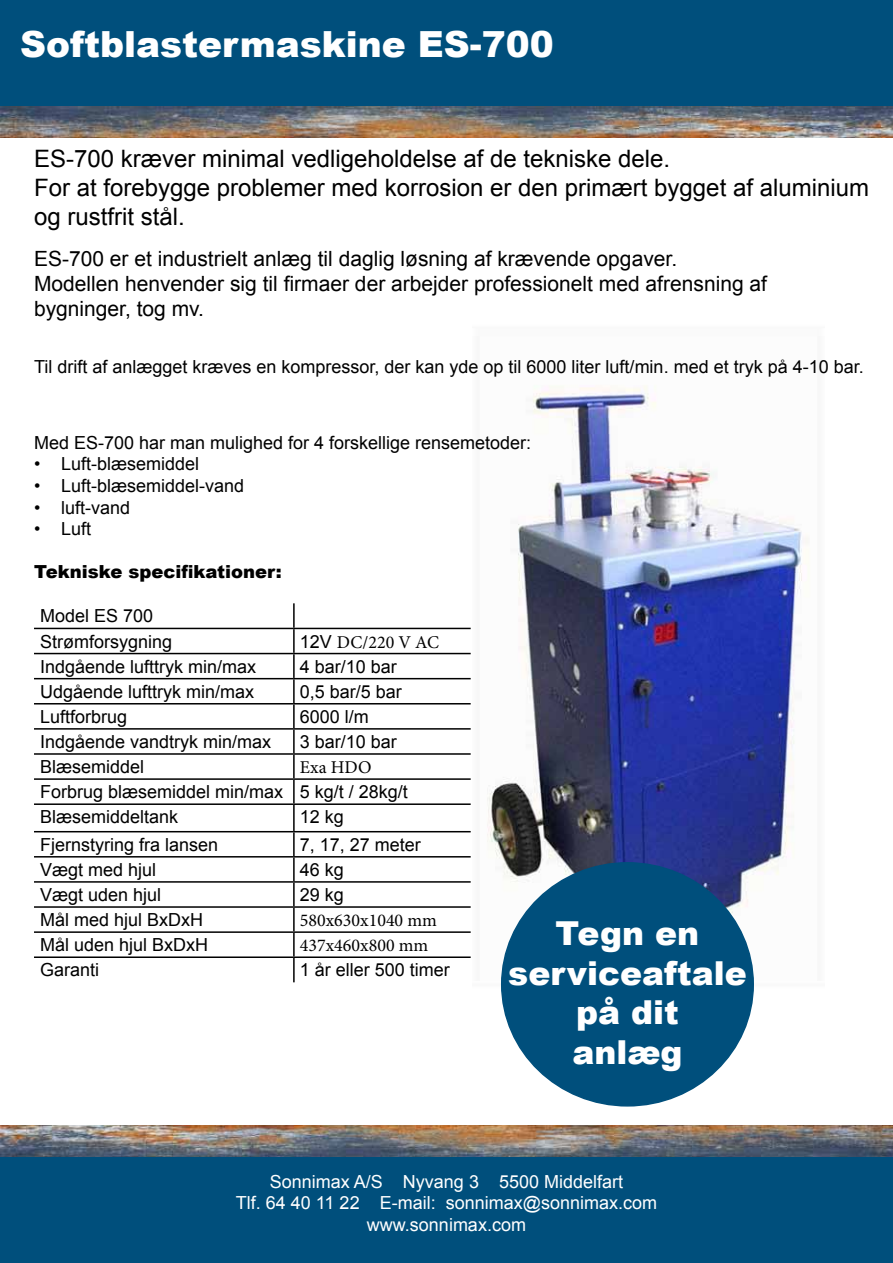
<style>
.page{position:relative;width:893px;height:1263px;background:#fff}
.page>*{position:absolute;margin:0;border:0;box-sizing:border-box;transform-origin:0 0}
.t1{font:900 36px "Arial";color:#fff}
.t2{font:900 33px/39.6px "Arial";color:#fff;text-align:center}
.t3{font:24px/28.8px "Arial";color:#000}
.t4{font:21px/25.2px "Arial";color:#000}
.t5{font:18px/25px "Arial";color:#000}
.t6{font:18px/21.6px "Arial";color:#fff;text-align:center}
.t7{font:18px "Minion Pro";color:#000}
.t8{font:900 18px "Arial";color:#000}
.s1{font-family:"Arial"}
</style>
<div class="page">
<img style="left:487px;top:385px;width:321px;height:600px">
<div style="left:0;top:1157px;width:893px;height:106px;background:#004f7c"></div>
<div style="left:0;top:0;width:893px;height:106px;background:#004f7c"></div>
<img style="left:0;top:1125px;width:893px;height:32px">
<img style="left:0;top:106px;width:893px;height:31px">
<div style="left:502px;top:863px;width:251px;height:243px;background:#004f7c;border-radius:50%"></div>
<hr style="left:293px;top:603px;width:2px;height:25px;background:#000">
<hr style="left:34px;top:628px;width:260px;height:1px;background:#000">
<hr style="left:294px;top:628px;width:177px;height:1px;background:#000">
<hr style="left:293px;top:629px;width:2px;height:24px;background:#000">
<hr style="left:34px;top:653px;width:260px;height:1px;background:#000">
<hr style="left:294px;top:653px;width:177px;height:1px;background:#000">
<hr style="left:293px;top:654px;width:2px;height:24px;background:#000">
<hr style="left:34px;top:678px;width:260px;height:1px;background:#000">
<hr style="left:294px;top:678px;width:177px;height:1px;background:#000">
<hr style="left:293px;top:679px;width:2px;height:24px;background:#000">
<hr style="left:34px;top:703px;width:260px;height:1px;background:#000">
<hr style="left:294px;top:703px;width:177px;height:1px;background:#000">
<hr style="left:293px;top:704px;width:2px;height:24px;background:#000">
<hr style="left:34px;top:728px;width:260px;height:2px;background:#000">
<hr style="left:294px;top:728px;width:177px;height:2px;background:#000">
<hr style="left:293px;top:730px;width:2px;height:23px;background:#000">
<hr style="left:34px;top:753px;width:260px;height:2px;background:#000">
<hr style="left:294px;top:753px;width:177px;height:2px;background:#000">
<hr style="left:293px;top:755px;width:2px;height:23px;background:#000">
<hr style="left:34px;top:778px;width:260px;height:2px;background:#000">
<hr style="left:294px;top:778px;width:177px;height:2px;background:#000">
<hr style="left:293px;top:780px;width:2px;height:23px;background:#000">
<hr style="left:34px;top:803px;width:260px;height:2px;background:#000">
<hr style="left:294px;top:803px;width:177px;height:2px;background:#000">
<hr style="left:293px;top:805px;width:2px;height:26px;background:#000">
<hr style="left:34px;top:831px;width:260px;height:1px;background:#000">
<hr style="left:294px;top:831px;width:177px;height:1px;background:#000">
<hr style="left:293px;top:832px;width:2px;height:24px;background:#000">
<hr style="left:34px;top:856px;width:260px;height:1px;background:#000">
<hr style="left:294px;top:856px;width:177px;height:1px;background:#000">
<hr style="left:293px;top:857px;width:2px;height:24px;background:#000">
<hr style="left:34px;top:881px;width:260px;height:2px;background:#000">
<hr style="left:294px;top:881px;width:177px;height:2px;background:#000">
<hr style="left:293px;top:883px;width:2px;height:23px;background:#000">
<hr style="left:34px;top:906px;width:260px;height:2px;background:#000">
<hr style="left:294px;top:906px;width:177px;height:2px;background:#000">
<hr style="left:293px;top:908px;width:2px;height:23px;background:#000">
<hr style="left:34px;top:931px;width:260px;height:2px;background:#000">
<hr style="left:294px;top:931px;width:177px;height:2px;background:#000">
<hr style="left:293px;top:933px;width:2px;height:23px;background:#000">
<hr style="left:34px;top:956px;width:260px;height:2px;background:#000">
<hr style="left:294px;top:956px;width:177px;height:2px;background:#000">
<hr style="left:293px;top:958px;width:2px;height:24px;background:#000">
<h1 class="t1" style="left:20px;top:18px;width:535px">Softblastermaskine ES-700</h1>
<h3 class="t3" style="left:34px;top:144px;width:836px">ES-700 kræver minimal vedligeholdelse af de tekniske dele.<br>For at forebygge problemer med korrosion er den primært bygget af aluminium og rustfrit stål.</h3>
<p class="t4" style="left:34px;top:246px;width:734px">ES-700 er et industrielt anlæg til daglig løsning af krævende opgaver.<br>Modellen henvender sig til firmaer der arbejder professionelt med afrensning af bygninger, tog mv.</p>
<p class="t5" style="left:34px;top:355px;width:831px">Til drift af anlægget kræves en kompressor, der kan yde op til 6000 liter luft/min. med et tryk på 4-10 bar.</p>
<p class="t5" style="left:34px;top:430px;width:499px">Med ES-700 har man mulighed for 4 forskellige rensemetoder:</p>
<p class="t5" style="left:34px;top:452px;width:167px">• Luft-blæsemiddel</p>
<p class="t5" style="left:34px;top:473px;width:212px">• Luft-blæsemiddel-vand</p>
<p class="t5" style="left:34px;top:495px;width:98px">• luft-vand</p>
<p class="t5" style="left:34px;top:516px;width:59px">• Luft</p>
<p class="t8" style="left:34px;top:558px;width:249px">Tekniske specifikationer:</p>
<p class="t5" style="left:40px;top:604px;width:134px">Model ES 700<br>Strømforsygning</p>
<p class="t7" style="left:300px;top:630px;width:141px"><span class="s1">12V</span> DC/220 V AC</p>
<p class="t5" style="left:40px;top:654px;width:218px">Indgående lufttryk min/max</p>
<p class="t5" style="left:300px;top:654px;width:99px">4 bar/10 bar</p>
<p class="t5" style="left:40px;top:679px;width:216px">Udgående lufttryk min/max</p>
<p class="t5" style="left:300px;top:679px;width:104px">0,5 bar/5 bar</p>
<p class="t5" style="left:40px;top:704px;width:89px">Luftforbrug</p>
<p class="t5" style="left:300px;top:704px;width:71px">6000 l/m</p>
<p class="t5" style="left:40px;top:729px;width:233px">Indgående vandtryk min/max</p>
<p class="t5" style="left:300px;top:729px;width:99px">3 bar/10 bar</p>
<p class="t5" style="left:40px;top:754px;width:106px">Blæsemiddel</p>
<p class="t7" style="left:300px;top:755px;width:73px">Exa HDO</p>
<p class="t5" style="left:40px;top:779px;width:369px">Forbrug blæsemiddel min/max 5 kg/t / 28kg/t<br>Blæsemiddeltank</p>
<p class="t5" style="left:300px;top:805px;width:46px">12 kg</p>
<p class="t5" style="left:40px;top:832px;width:180px">Fjernstyring fra lansen</p>
<p class="t5" style="left:300px;top:832px;width:123px">7, 17, 27 meter</p>
<p class="t5" style="left:40px;top:857px;width:118px">Vægt med hjul</p>
<p class="t5" style="left:300px;top:857px;width:46px">46 kg</p>
<p class="t5" style="left:40px;top:882px;width:123px">Vægt uden hjul</p>
<p class="t5" style="left:300px;top:882px;width:46px">29 kg</p>
<p class="t5" style="left:40px;top:907px;width:165px">Mål med hjul BxDxH</p>
<p class="t7" style="left:300px;top:908px;width:138px">580x630x1040 mm</p>
<p class="t5" style="left:40px;top:933px;width:170px">Mål uden hjul BxDxH</p>
<p class="t7" style="left:300px;top:933px;width:130px">437x460x800 mm</p>
<p class="t5" style="left:40px;top:958px;width:61px">Garanti</p>
<p class="t5" style="left:300px;top:958px;width:152px">1 år eller 500 timer</p>
<h2 class="t2" style="left:508px;top:912px;width:240px">Tegn en serviceaftale på dit<br>anlæg</h2>
<p class="t6" style="left:236px;top:1170px;width:423px">Sonnimax A/S Nyvang 3 5500 Middelfart<br>Tlf. 64 40 11 22 E-mail: sonnimax@sonnimax.com www.sonnimax.com</p>
</div>
